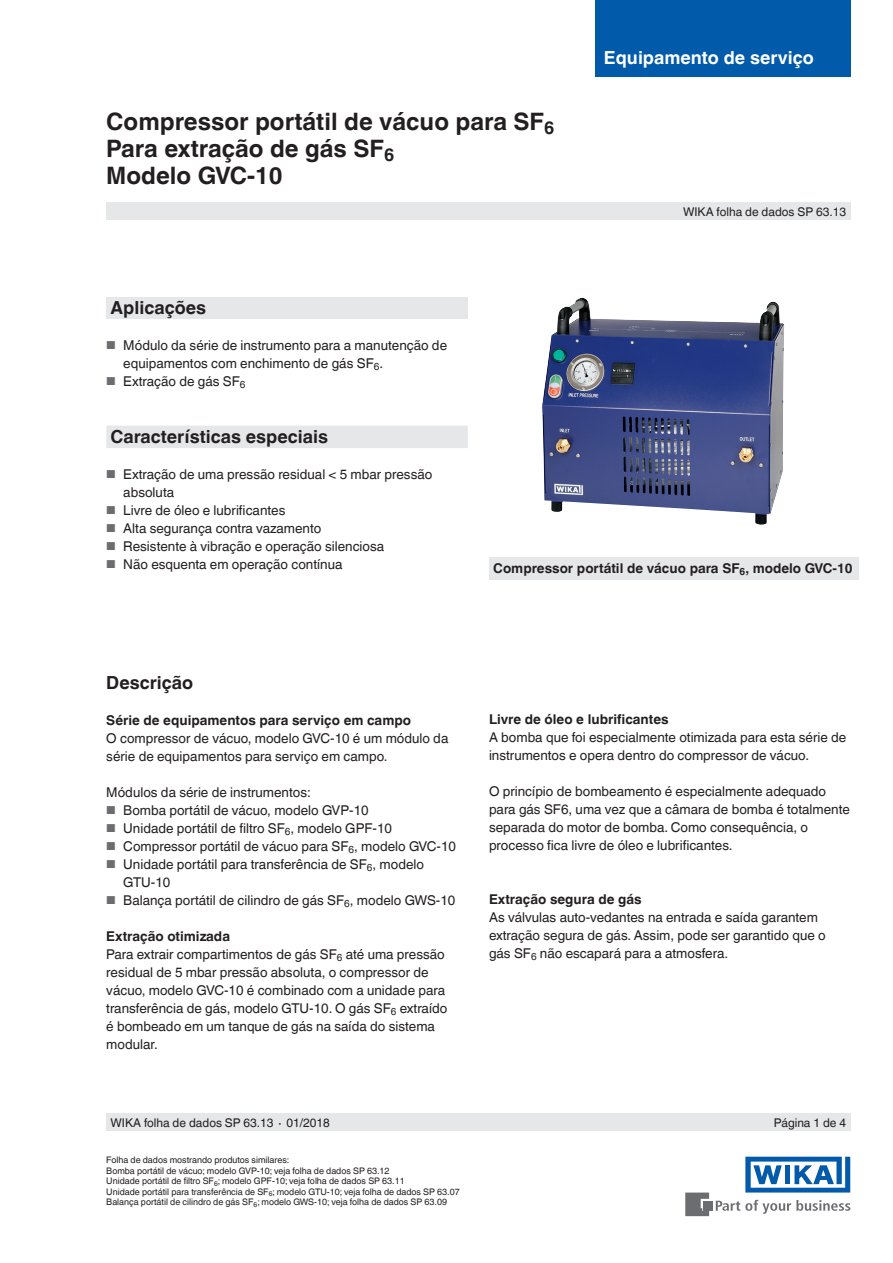
<style>
.page{position:relative;width:893px;height:1263px;background:#fff}
.page>*{position:absolute;margin:0;border:0;box-sizing:border-box;transform-origin:0 0}
._01_Headline{font:700 24px "Helvetica World";color:#231f20}
._02_Subheadline1{font:700 18px "Helvetica World";color:#231f20}
._08_Tables_-_Headlin{font:700 18px "Helvetica World";color:#fff}
._04_Running_text{font:13.5px/18px "Helvetica World";color:#231f20}
._03_Subheadline2{font:700 13.5px "Helvetica World";color:#231f20}
._03_Subheadline2-2{font:13.5px/18px "Helvetica World";color:#231f20}
.t1{font:12px "Helvetica World";color:#231f20}
._07_Footnotes{font:9px "Helvetica World";color:#231f20}
.s1{font-size:11.55px;color:#6c6d70}
</style>
<div class="page">
<div style="left:106px;top:298px;width:362px;height:21px;background:#e6e7e9"></div>
<svg style="left:716px;top:1200px;width:134px;height:14px"></svg>
<div style="left:703px;top:1201px;width:9px;height:9px;background:#6c6d70"></div>
<svg style="left:685px;top:1192px;width:24px;height:24px"></svg>
<svg style="left:745px;top:1157px;width:105px;height:35px"></svg>
<div style="left:106px;top:203px;width:744px;height:17px;background:#e6e7e9"></div>
<div style="left:106px;top:1114px;width:744px;height:17px;background:#e6e7e9"></div>
<div style="left:595px;top:0;width:255px;height:77px;background:#015aaa"></div>
<div style="left:489px;top:557px;width:370px;height:23px;background:#e6e7e9"></div>
<div style="left:106px;top:426px;width:362px;height:22px;background:#e6e7e9"></div>
<img style="left:542px;top:298px;width:242px;height:227px">
<p class="_01_Headline" style="left:106px;top:108px;width:450px">Compressor portátil de vácuo para SF<sub>6</sub></p>
<p class="_01_Headline" style="left:106px;top:135px;width:290px">Para extração de gás SF<sub>6</sub></p>
<p class="_01_Headline" style="left:106px;top:162px;width:178px">Modelo GVC-10</p>
<p class="_02_Subheadline1" style="left:111px;top:297px;width:97px">Aplicações</p>
<p class="_04_Running_text" style="left:123px;top:336px;width:325px;text-indent:-17px"><span class="s1">■</span> Módulo da série de instrumento para a manutenção de equipamentos com enchimento de gás SF<sub>6</sub>.</p>
<p class="_04_Running_text" style="left:106px;top:372px;width:141px"><span class="s1">■</span> Extração de gás SF<sub>6</sub></p>
<p class="_08_Tables_-_Headlin" style="left:604px;top:47px;width:212px">Equipamento de serviço</p>
<p class="t1" style="left:683px;top:204px;width:165px">WIKA folha de dados SP 63.13</p>
<p class="_02_Subheadline1" style="left:111px;top:426px;width:219px">Características especiais</p>
<p class="_04_Running_text" style="left:123px;top:465px;width:311px;text-indent:-17px"><span class="s1">■</span> Extração de uma pressão residual &lt; 5 mbar pressão absoluta</p>
<p class="_04_Running_text" style="left:106px;top:501px;width:181px"><span class="s1">■</span> Livre de óleo e lubrificantes</p>
<p class="_04_Running_text" style="left:106px;top:519px;width:217px"><span class="s1">■</span> Alta segurança contra vazamento</p>
<p class="_04_Running_text" style="left:106px;top:537px;width:279px"><span class="s1">■</span> Resistente à vibração e operação silenciosa</p>
<p class="_04_Running_text" style="left:106px;top:555px;width:238px"><span class="s1">■</span> Não esquenta em operação contínua</p>
<p class="_03_Subheadline2" style="left:493px;top:561px;width:361px">Compressor portátil de vácuo para SF<sub>6</sub>, modelo GVC-10</p>
<p class="_02_Subheadline1" style="left:106px;top:672px;width:88px">Descrição</p>
<p class="_03_Subheadline2" style="left:106px;top:712px;width:306px">Série de equipamentos para serviço em campo</p>
<p class="_03_Subheadline2-2" style="left:106px;top:729px;width:344px">O compressor de vácuo, modelo GVC-10 é um módulo da série de equipamentos para serviço em campo.</p>
<p class="_04_Running_text" style="left:106px;top:783px;width:206px">Módulos da série de instrumentos:</p>
<p class="_04_Running_text" style="left:106px;top:801px;width:264px"><span class="s1">■</span> Bomba portátil de vácuo, modelo GVP-10</p>
<p class="_04_Running_text" style="left:106px;top:819px;width:287px"><span class="s1">■</span> Unidade portátil de filtro SF<sub>6</sub>, modelo GPF-10</p>
<p class="_04_Running_text" style="left:106px;top:837px;width:351px"><span class="s1">■</span> Compressor portátil de vácuo para SF<sub>6</sub>, modelo GVC-10</p>
<p class="_04_Running_text" style="left:123px;top:855px;width:302px;text-indent:-17px"><span class="s1">■</span> Unidade portátil para transferência de SF<sub>6</sub>, modelo<br>GTU-10</p>
<p class="_04_Running_text" style="left:106px;top:891px;width:351px"><span class="s1">■</span> Balança portátil de cilindro de gás SF<sub>6</sub>, modelo GWS-10</p>
<p class="_03_Subheadline2" style="left:106px;top:928px;width:125px">Extração otimizada</p>
<p class="_04_Running_text" style="left:106px;top:945px;width:343px">Para extrair compartimentos de gás SF<sub>6</sub> até uma pressão residual de 5 mbar pressão absoluta, o compressor de vácuo, modelo GVC-10 é combinado com a unidade para transferência de gás, modelo GTU-10. O gás SF<sub>6</sub> extraído é bombeado em um tanque de gás na saída do sistema modular.</p>
<p class="_03_Subheadline2" style="left:489px;top:711px;width:181px">Livre de óleo e lubrificantes</p>
<p class="_04_Running_text" style="left:489px;top:728px;width:359px">A bomba que foi especialmente otimizada para esta série de instrumentos e opera dentro do compressor de vácuo.</p>
<p class="_04_Running_text" style="left:489px;top:782px;width:362px">O princípio de bombeamento é especialmente adequado para gás SF6, uma vez que a câmara de bomba é totalmente separada do motor de bomba. Como consequência, o processo fica livre de óleo e lubrificantes.</p>
<p class="_03_Subheadline2" style="left:489px;top:891px;width:154px">Extração segura de gás</p>
<p class="_04_Running_text" style="left:489px;top:908px;width:338px">As válvulas auto-vedantes na entrada e saída garantem extração segura de gás. Assim, pode ser garantido que o gás SF<sub>6</sub> não escapará para a atmosfera.</p>
<p class="t1" style="left:111px;top:1115px;width:221px">WIKA folha de dados SP 63.13 ∙ 01/2018</p>
<p class="t1" style="left:774px;top:1115px;width:74px">Página 1 de 4</p>
<p class="_07_Footnotes" style="left:106px;top:1155px;width:185px">Folha de dados mostrando produtos similares:</p>
<p class="_07_Footnotes" style="left:106px;top:1165px;width:285px">Bomba portátil de vácuo; modelo GVP-10; veja folha de dados SP 63.12</p>
<p class="_07_Footnotes" style="left:106px;top:1176px;width:300px">Unidade portátil de filtro SF<sub>6</sub>; modelo GPF-10; veja folha de dados SP 63.11</p>
<p class="_07_Footnotes" style="left:106px;top:1186px;width:355px">Unidade portátil para transferência de SF<sub>6</sub>; modelo GTU-10; veja folha de dados SP 63.07</p>
<p class="_07_Footnotes" style="left:106px;top:1197px;width:342px">Balança portátil de cilindro de gás SF<sub>6</sub>; modelo GWS-10; veja folha de dados SP 63.09</p>
</div>
